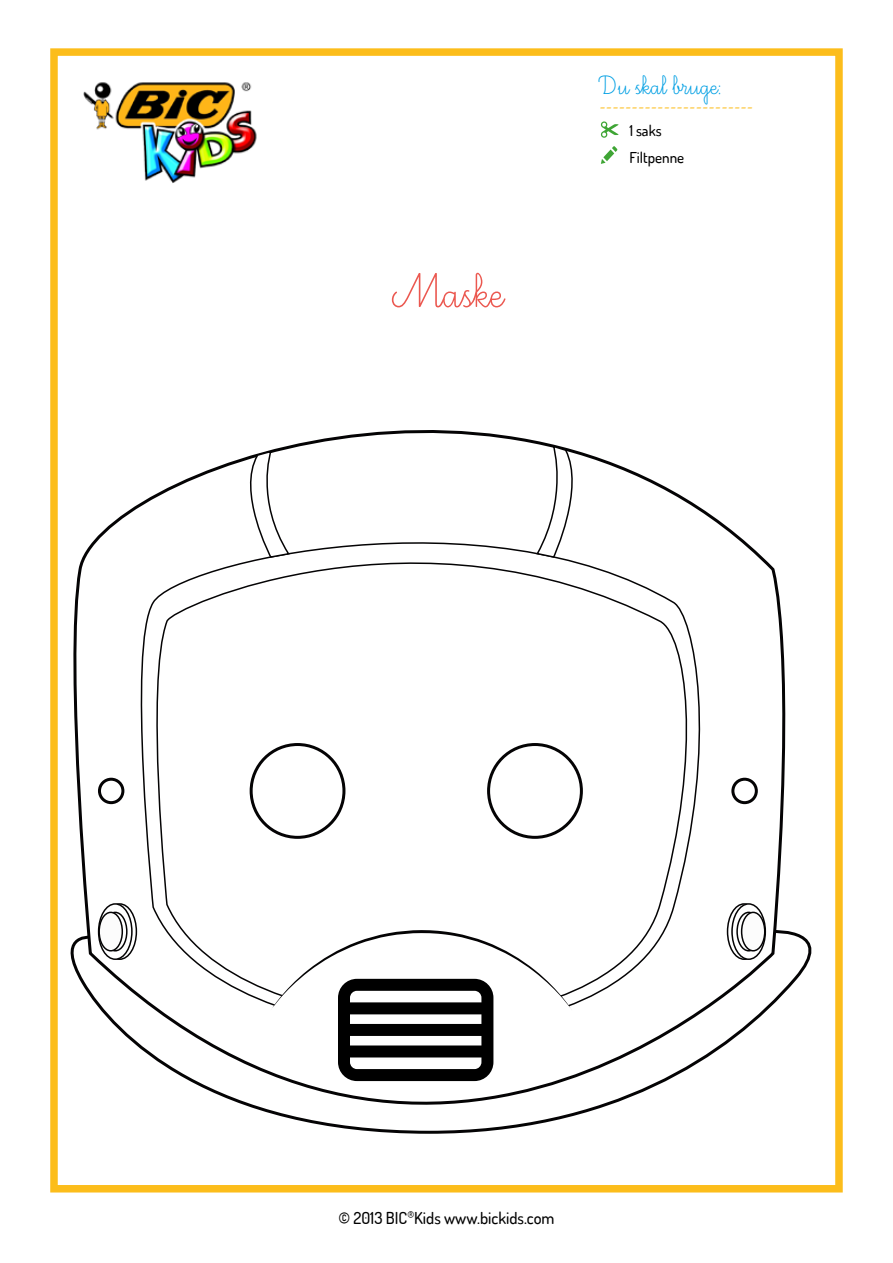
<style>
.page{position:relative;width:893px;height:1263px;background:#fff}
.page>*{position:absolute;margin:0;border:0;box-sizing:border-box;transform-origin:0 0}
.t1{font:60px "Ecriture A Romain Orne";color:#eb5850}
.t2{font:33px "Ecriture A Romain Orne";color:#009fe3}
.t3{font:18px "Minion Pro";color:#fcbd1b}
.t4{font:500 16.5px "Dosis";color:#000}
.t5{font:500 15px/27px "Dosis";color:#000}
</style>
<div class="page">
<div style="left:50px;top:48px;width:793px;height:1144px;border:8px solid #fcbd1b"></div>
<img style="left:83px;top:82px;width:174px;height:101px">
<svg style="left:600px;top:121px;width:19px;height:17px"></svg>
<svg style="left:601px;top:146px;width:16px;height:18px"></svg>
<svg style="left:70px;top:430px;width:727px;height:704px"></svg>
<svg style="left:127px;top:492px;width:592px;height:583px"></svg>
<svg style="left:145px;top:498px;width:558px;height:563px"></svg>
<svg style="left:727px;top:904px;width:34px;height:55px"></svg>
<div style="left:727px;top:903px;width:35px;height:57px;border:2px solid #040304;border-radius:50%"></div>
<svg style="left:732px;top:904px;width:33px;height:55px"></svg>
<div style="left:731px;top:903px;width:35px;height:57px;border:2px solid #040304;border-radius:50%"></div>
<svg style="left:737px;top:912px;width:23px;height:39px"></svg>
<div style="left:736px;top:912px;width:25px;height:39px;border:2px solid #040304;border-radius:50%"></div>
<div style="left:742px;top:912px;width:23px;height:39px;background:#fcfcfc;border-radius:50%"></div>
<div style="left:741px;top:912px;width:24px;height:39px;border:2px solid #040304;border-radius:50%"></div>
<svg style="left:103px;top:904px;width:33px;height:55px"></svg>
<div style="left:102px;top:903px;width:35px;height:57px;border:2px solid #040304;border-radius:50%"></div>
<svg style="left:99px;top:904px;width:33px;height:55px"></svg>
<div style="left:98px;top:903px;width:35px;height:57px;border:2px solid #040304;border-radius:50%"></div>
<svg style="left:104px;top:912px;width:23px;height:39px"></svg>
<div style="left:103px;top:912px;width:25px;height:39px;border:2px solid #040304;border-radius:50%"></div>
<div style="left:99px;top:912px;width:23px;height:39px;background:#fcfcfc;border-radius:50%"></div>
<div style="left:98px;top:912px;width:25px;height:39px;border:2px solid #040304;border-radius:50%"></div>
<svg style="left:236px;top:452px;width:55px;height:107px"></svg>
<svg style="left:535px;top:446px;width:50px;height:113px"></svg>
<svg style="left:271px;top:930px;width:301px;height:151px"></svg>
<div style="left:251px;top:744px;width:93px;height:93px;background:#fff;border-radius:50%"></div>
<div style="left:250px;top:743px;width:95px;height:96px;border:3px solid #040304;border-radius:50%"></div>
<div style="left:489px;top:744px;width:92px;height:93px;background:#fff;border-radius:50%"></div>
<div style="left:487px;top:743px;width:96px;height:96px;border:3px solid #040304;border-radius:50%"></div>
<div style="left:99px;top:779px;width:24px;height:24px;background:#fff;border-radius:50%"></div>
<div style="left:98px;top:778px;width:26px;height:26px;border:3px solid #040304;border-radius:50%"></div>
<div style="left:733px;top:779px;width:23px;height:24px;background:#fff;border-radius:50%"></div>
<div style="left:731px;top:778px;width:27px;height:26px;border:3px solid #040304;border-radius:50%"></div>
<h1 class="t1" style="left:390px;top:262px;width:114px">Maske</h1>
<h2 class="t2" style="left:600px;top:69px;width:124px">Du skal bruge:</h2>
<p class="t3" style="left:600px;top:94px;width:155px">------------------------</p>
<p class="t5" style="left:629px;top:116px;width:56px">1 saks<br>Filtpenne</p>
<p class="t4" style="left:338px;top:1207px;width:218px">© 2013 BIC<sup>®</sup>Kids www.bickids.com</p>
</div>
